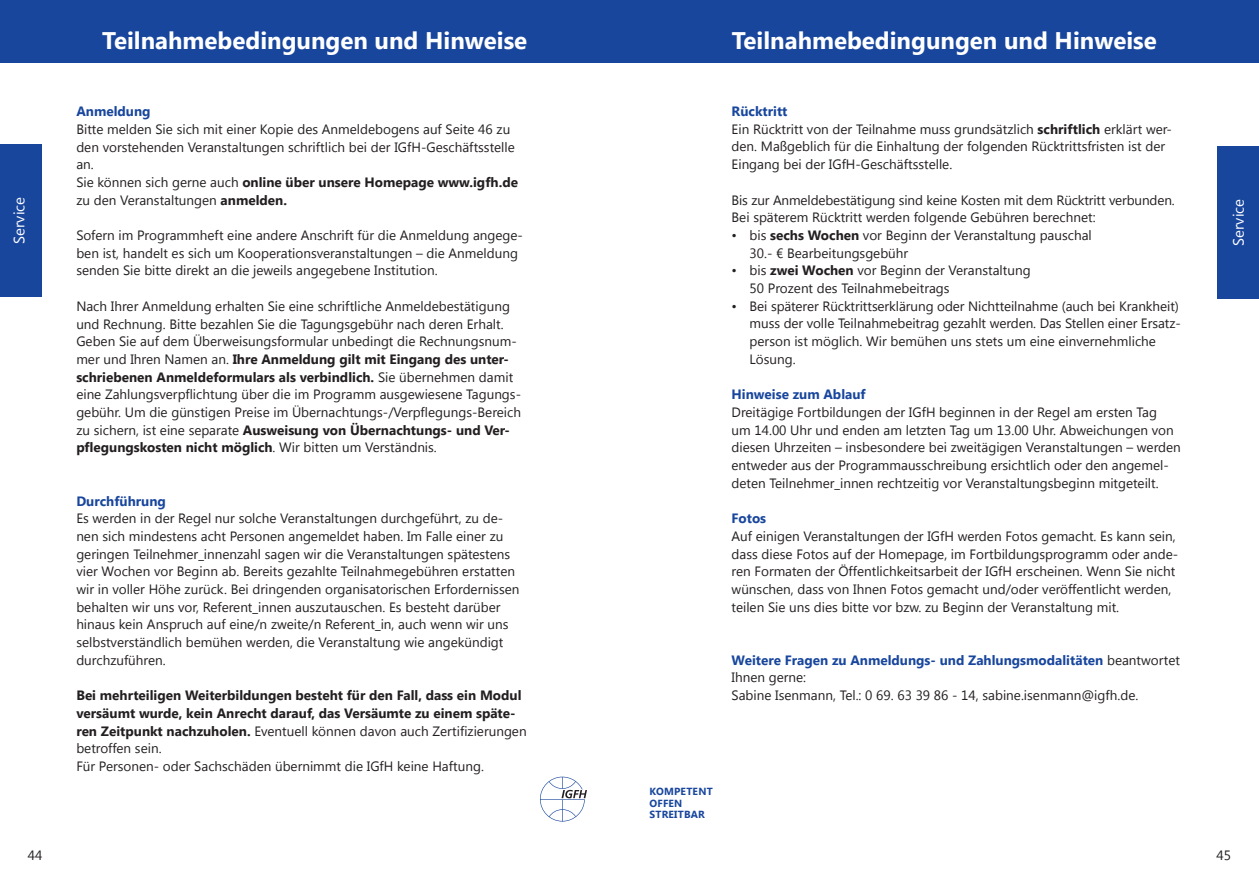
<style>
.page{position:relative;width:1259px;height:893px;background:#fff}
.page>*{position:absolute;margin:0;border:0;box-sizing:border-box;transform-origin:0 0}
.t1{font:700 24px "Segoe UI";color:#fff}
.t2{font:15px "Segoe UI";color:#fff}
.t3{font:13.5px/17.7px "Segoe UI";color:#231f20}
.t4{font:700 13.5px/17.7px "Segoe UI";color:#231f20}
.t5{font:700 13.5px "Segoe UI";color:#18469d}
.t6{font:700 10.35px/11.4px "Segoe UI";letter-spacing:.02em;color:#18469d}
.s1{font-weight:700;color:#18469d}
.s2{font-weight:700}
.s3{font-weight:400}
</style>
<div class="page">
<svg style="left:540px;top:777px;width:47px;height:44px"></svg>
<div style="left:629px;top:0;width:630px;height:63px;background:#18469d"></div>
<div style="left:0;top:0;width:629px;height:63px;background:#18469d"></div>
<div style="left:1217px;top:146px;width:42px;height:152px;background:#18469d"></div>
<div style="left:0;top:145px;width:41px;height:152px;background:#18469d"></div>
<h1 class="t1" style="left:102px;top:24px;width:426px">Teilnahmebedingungen und Hinweise</h1>
<h1 class="t1" style="left:731px;top:24px;width:426px">Teilnahmebedingungen und Hinweise</h1>
<p class="t3" style="left:731px;top:102px;width:442px"><span class="s1">Rücktritt<br></span>Ein Rücktritt von der Teilnahme muss grundsätzlich <span class="s2">schriftlich</span> erklärt wer&shy;den. Maßgeblich für die Einhaltung der folgenden Rücktrittsfristen ist der Eingang bei der IGfH-Geschäftsstelle.</p>
<p class="t3" style="left:731px;top:190px;width:445px">Bis zur Anmeldebestätigung sind keine Kosten mit dem Rücktritt verbunden.<br>Bei späterem Rücktritt werden folgende Gebühren berechnet:</p>
<p class="t3" style="left:749px;top:226px;width:344px;text-indent:-18px">• bis <span class="s2">sechs Wochen</span> vor Beginn der Veranstaltung pauschal<br>30.- € Bearbeitungsgebühr</p>
<p class="t3" style="left:749px;top:261px;width:283px;text-indent:-18px">• bis <span class="s2">zwei Wochen</span> vor Beginn der Veranstaltung<br>50 Prozent des Teilnahmebeitrags</p>
<p class="t3" style="left:749px;top:297px;width:433px;text-indent:-18px">• Bei späterer Rücktrittserklärung oder Nichtteilnahme (auch bei Krankheit) muss der volle Teilnahmebeitrag gezahlt werden. Das Stellen einer Ersatz&shy;person ist möglich. Wir bemühen uns stets um eine einvernehmliche Lösung.</p>
<p class="t5" style="left:731px;top:385px;width:136px">Hinweise zum Ablauf</p>
<p class="t3" style="left:731px;top:403px;width:451px">Dreitägige Fortbildungen der IGfH beginnen in der Regel am ersten Tag<br>um 14.00 Uhr und enden am letzten Tag um 13.00 Uhr. Abweichungen von diesen Uhrzeiten – insbesondere bei zweitägigen Veranstaltungen – werden entweder aus der Programmausschreibung ersichtlich oder den angemel&shy;deten Teilnehmer_innen rechtzeitig vor Veranstaltungsbeginn mitgeteilt.</p>
<p class="t5" style="left:731px;top:509px;width:36px">Fotos</p>
<p class="t3" style="left:731px;top:527px;width:448px">Auf einigen Veranstaltungen der IGfH werden Fotos gemacht. Es kann sein, dass diese Fotos auf der Homepage, im Fortbildungsprogramm oder ande&shy;ren Formaten der Öffentlichkeitsarbeit der IGfH erscheinen. Wenn Sie nicht wünschen, dass von Ihnen Fotos gemacht und/oder veröffentlicht werden, teilen Sie uns dies bitte vor bzw. zu Beginn der Veranstaltung mit.</p>
<p class="t3" style="left:731px;top:650px;width:450px"><span class="s1">Weitere Fragen zu Anmeldungs- und Zahlungsmodalitäten</span> beantwortet<br>Ihnen gerne:<br>Sabine Isenmann, Tel.: 0 69. 63 39 86 - 14, sabine.isenmann@igfh.de.</p>
<p class="t5" style="left:76px;top:102px;width:76px">Anmeldung</p>
<p class="t3" style="left:76px;top:120px;width:443px">Bitte melden Sie sich mit einer Kopie des Anmeldebogens auf Seite 46 zu den vorstehenden Veranstaltungen schriftlich bei der IGfH-Geschäftsstelle an.<br>Sie können sich gerne auch <span class="s2">online über unsere Homepage www.igfh.de </span>zu den Veranstaltungen <span class="s2">anmelden.</span></p>
<p class="t3" style="left:76px;top:226px;width:448px">Sofern im Programmheft eine andere Anschrift für die Anmeldung angege&shy;ben ist, handelt es sich um Kooperationsveranstaltungen – die Anmeldung senden Sie bitte direkt an die jeweils angegebene Institution.</p>
<p class="t3" style="left:76px;top:297px;width:446px">Nach Ihrer Anmeldung erhalten Sie eine schriftliche Anmeldebestätigung und Rechnung. Bitte bezahlen Sie die Tagungsgebühr nach deren Erhalt.<br>Geben Sie auf dem Überweisungsformular unbedingt die Rechnungsnum&shy;mer und Ihren Namen an. <span class="s2">Ihre Anmeldung gilt mit Eingang des unter&shy;schriebenen Anmeldeformulars als verbindlich.</span> Sie übernehmen damit eine Zahlungsverpflichtung über die im Programm ausgewiesene Tagungs&shy;gebühr. Um die günstigen Preise im Übernachtungs-/Verpflegungs-Bereich zu sichern, ist eine separate <span class="s2">Ausweisung von Übernachtungs- und Ver&shy;pflegungskosten nicht möglich</span>. Wir bitten um Verständnis.</p>
<p class="t5" style="left:76px;top:491px;width:91px">Durchführung</p>
<p class="t3" style="left:76px;top:509px;width:444px">Es werden in der Regel nur solche Veranstaltungen durchgeführt, zu de&shy;nen sich mindestens acht Personen angemeldet haben. Im Falle einer zu geringen Teilnehmer_innenzahl sagen wir die Veranstaltungen spätestens vier Wochen vor Beginn ab. Bereits gezahlte Teilnahmegebühren erstatten wir in voller Höhe zurück. Bei dringenden organisatorischen Erfordernissen behalten wir uns vor, Referent_innen auszutauschen. Es besteht darüber hinaus kein Anspruch auf eine/n zweite/n Referent_in, auch wenn wir uns selbstverständlich bemühen werden, die Veranstaltung wie angekündigt durchzuführen.</p>
<p class="t4" style="left:76px;top:686px;width:452px">Bei mehrteiligen Weiterbildungen besteht für den Fall, dass ein Modul versäumt wurde, kein Anrecht darauf, das Versäumte zu einem späte&shy;ren Zeitpunkt nachzuholen. <span class="s3">Eventuell können davon auch Zertifizierungen betroffen sein.<br>Für Personen- oder Sachschäden übernimmt die IGfH keine Haftung.</span></p>
<p class="t2" style="left:9px;top:244px;width:49px;rotate:-90deg">Service</p>
<p class="t2" style="left:1228px;top:246px;width:49px;rotate:-90deg">Service</p>
<p class="t6" style="left:649px;top:785px;width:65px">KOMPETENT<br>OFFEN<br>STREITBAR</p>
<p class="t3" style="left:28px;top:846px;width:16px">44</p>
<p class="t3" style="left:1216px;top:846px;width:16px">45</p>
</div>
